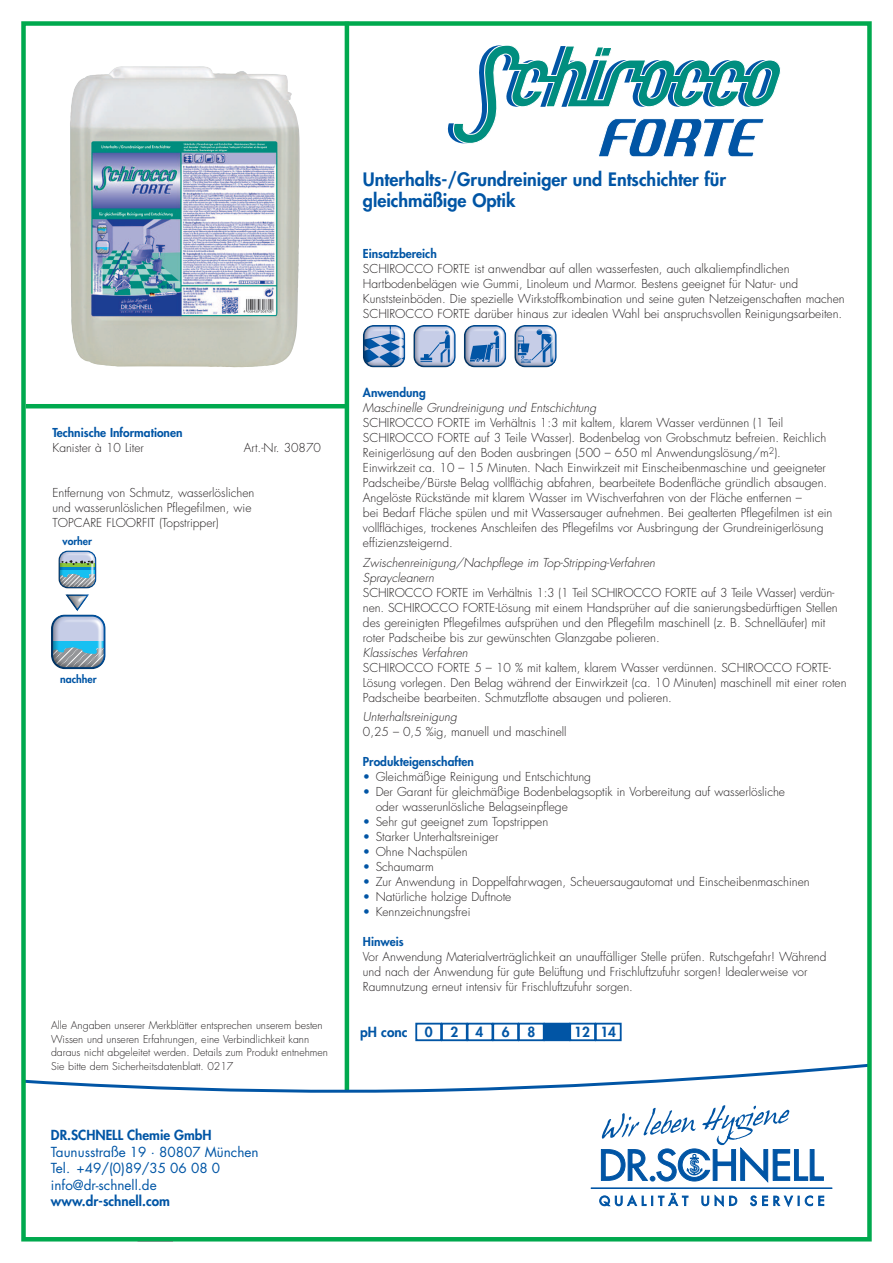
<style>
.page{position:relative;width:893px;height:1263px;background:#fff}
.page>*{position:absolute;margin:0;border:0;box-sizing:border-box;transform-origin:0 0}
.t1{font:800 18px/21px "Futura Std";color:#0155a5}
.t2{font:800 13.65px "Futura Std";color:#0155a5}
.t3{font:13.5px/16.5px "Futura Std";color:#0155a5}
.t4{font:800 13.5px "Futura Std";color:#0155a5}
.t5{font:300 12px/15px "Futura Std";color:#231f20}
.t6{font:italic 300 12px/15px "Futura Std";color:#231f20}
.t7{font:800 12px "Futura Std";color:#0155a5}
.t8{font:300 10.5px/13.5px "Futura Std";color:#231f20}
.t9{font:800 10.5px "Futura Std";color:#0155a5}
.s1{font-weight:800;font-style:normal;color:#0155a5}
.s2{font-weight:800;font-style:normal;color:#fff}
.s3{color:#0155a5}
</style>
<div class="page">
<svg style="left:447px;top:45px;width:334px;height:112px"></svg>
<svg style="left:58px;top:550px;width:39px;height:32px"></svg>
<svg style="left:61px;top:560px;width:32px;height:5px"></svg>
<svg style="left:51px;top:615px;width:55px;height:55px;background:#8eb1ca"></svg>
<hr style="left:345px;top:22px;width:4px;height:1095px;background:#00a94e">
<svg style="left:27px;top:1062px;width:839px;height:145px"></svg>
<div style="left:21px;top:21px;width:851px;height:1220px;border:5px solid #00a94e"></div>
<hr style="left:591px;top:1187px;width:241px;height:2px;background:#0155a5">
<svg style="left:599px;top:1193px;width:89px;height:13px"></svg>
<svg style="left:701px;top:1196px;width:8px;height:10px"></svg>
<svg style="left:715px;top:1195px;width:22px;height:11px"></svg>
<svg style="left:750px;top:1195px;width:49px;height:11px"></svg>
<svg style="left:805px;top:1195px;width:19px;height:11px"></svg>
<svg style="left:601px;top:1105px;width:223px;height:78px"></svg>
<img style="left:70px;top:66px;width:230px;height:301px">
<svg style="left:363px;top:325px;width:43px;height:42px;background:#7197c3"></svg>
<svg style="left:413px;top:325px;width:43px;height:42px;background:#9ab0d1"></svg>
<svg style="left:464px;top:325px;width:43px;height:42px;background:#85a3c9"></svg>
<svg style="left:514px;top:325px;width:43px;height:42px;background:#8aa6cb"></svg>
<hr style="left:26px;top:404px;width:321px;height:4px;background:#00a94e">
<svg style="left:59px;top:574px;width:38px;height:41px"></svg>
<div style="left:518px;top:1023px;width:27px;height:18px;border:2px solid #0155a5"></div>
<div style="left:544px;top:1024px;width:25px;height:16px;background:#0155a5"></div>
<div style="left:544px;top:1023px;width:26px;height:18px;border:2px solid #0155a5"></div>
<div style="left:441px;top:1023px;width:27px;height:18px;border:2px solid #0155a5"></div>
<div style="left:467px;top:1023px;width:26px;height:18px;border:2px solid #0155a5"></div>
<div style="left:569px;top:1023px;width:27px;height:18px;border:2px solid #0155a5"></div>
<div style="left:492px;top:1023px;width:27px;height:18px;border:2px solid #0155a5"></div>
<div style="left:595px;top:1023px;width:27px;height:18px;border:2px solid #0155a5"></div>
<div style="left:415px;top:1023px;width:27px;height:18px;border:2px solid #0155a5"></div>
<p class="t7" style="left:53px;top:426px;width:132px">Technische Informationen</p>
<p class="t5" style="left:53px;top:441px;width:93px">Kanister à 10 Liter</p>
<p class="t5" style="left:244px;top:441px;width:79px">Art.-Nr. 30870</p>
<p class="t5" style="left:53px;top:486px;width:203px">Entfernung von Schmutz, wasserlöslichen und wasserunlöslichen Pflegefilmen, wie<br>TOPCARE FLOORFIT (Topstripper)</p>
<p class="t9" style="left:63px;top:536px;width:31px">vorher</p>
<p class="t9" style="left:60px;top:674px;width:38px">nachher</p>
<p class="t8" style="left:51px;top:1019px;width:278px">Alle Angaben unserer Merkblätter entsprechen unserem besten Wissen und unseren Erfahrungen, eine Verbindlichkeit kann daraus nicht abgeleitet werden. Details zum Produkt entnehmen Sie bitte dem Sicherheitsdatenblatt. 0217</p>
<p class="t4" style="left:51px;top:1128px;width:162px">DR.SCHNELL Chemie GmbH</p>
<p class="t3" style="left:51px;top:1144px;width:209px">Taunusstraße 19 . 80807 München<br>Tel. +49/(0)89/35 06 08 0 info@dr-schnell.de</p>
<p class="t4" style="left:51px;top:1194px;width:120px">www.dr-schnell.com</p>
<h1 class="t1" style="left:363px;top:171px;width:365px">Unterhalts-/Grundreiniger und Entschichter für gleichmäßige Optik</h1>
<p class="t7" style="left:363px;top:248px;width:75px">Einsatzbereich</p>
<p class="t5" style="left:363px;top:262px;width:483px">SCHIROCCO FORTE ist anwendbar auf allen wasserfesten, auch alkaliempfindlichen Hartbodenbelägen wie Gummi, Linoleum und Marmor. Bestens geeignet für Natur- und Kunststeinböden. Die spezielle Wirkstoffkombination und seine guten Netzeigenschaften machen SCHIROCCO FORTE darüber hinaus zur idealen Wahl bei anspruchsvollen Reinigungsarbeiten.</p>
<p class="t6" style="left:363px;top:386px;width:235px"><span class="s1">Anwendung</span><span class="s2">:<br></span>Maschinelle Grundreinigung und Entschichtung</p>
<p class="t5" style="left:363px;top:416px;width:471px">SCHIROCCO FORTE im Verhältnis 1:3 mit kaltem, klarem Wasser verdünnen (1 Teil SCHIROCCO FORTE auf 3 Teile Wasser). Bodenbelag von Grobschmutz befreien. Reichlich Reinigerlösung auf den Boden ausbringen (500 – 650 ml Anwendungslösung/m<sup>2</sup>).<br>Einwirkzeit ca. 10 – 15 Minuten. Nach Einwirkzeit mit Einscheibenmaschine und geeigneter Padscheibe/Bürste Belag vollflächig abfahren, bearbeitete Bodenfläche gründlich absaugen.<br>Angelöste Rückstände mit klarem Wasser im Wischverfahren von der Fläche entfernen –<br>bei Bedarf Fläche spülen und mit Wassersauger aufnehmen. Bei gealterten Pflegefilmen ist ein vollflächiges, trockenes Anschleifen des Pflegefilms vor Ausbringung der Grundreinigerlösung effizienzsteigernd.</p>
<p class="t6" style="left:363px;top:556px;width:294px">Zwischenreinigung/Nachpflege im Top-Stripping-Verfahren<br>Spraycleanern</p>
<p class="t5" style="left:363px;top:586px;width:476px">SCHIROCCO FORTE im Verhältnis 1:3 (1 Teil SCHIROCCO FORTE auf 3 Teile Wasser) verdün&shy;nen. SCHIROCCO FORTE-Lösung mit einem Handsprüher auf die sanierungsbedürftigen Stellen des gereinigten Pflegefilmes aufsprühen und den Pflegefilm maschinell (z. B. Schnelläufer) mit roter Padscheibe bis zur gewünschten Glanzgabe polieren.</p>
<p class="t6" style="left:363px;top:646px;width:106px">Klassisches Verfahren</p>
<p class="t5" style="left:363px;top:661px;width:485px">SCHIROCCO FORTE 5 – 10 % mit kaltem, klarem Wasser verdünnen. SCHIROCCO FORTE-<br>Lösung vorlegen. Den Belag während der Einwirkzeit (ca. 10 Minuten) maschinell mit einer roten<br>Padscheibe bearbeiten. Schmutzflotte absaugen und polieren.</p>
<p class="t6" style="left:363px;top:710px;width:95px">Unterhaltsreinigung</p>
<p class="t5" style="left:363px;top:725px;width:205px">0,25 – 0,5 %ig, manuell und maschinell</p>
<p class="t7" style="left:363px;top:755px;width:113px">Produkteigenschaften</p>
<p class="t5" style="left:363px;top:770px;width:230px"><span class="s3">•</span> Gleichmäßige Reinigung und Entschichtung</p>
<p class="t5" style="left:376px;top:785px;width:411px;text-indent:-13px"><span class="s3">•</span> Der Garant für gleichmäßige Bodenbelagsoptik in Vorbereitung auf wasserlösliche oder wasserunlösliche Belagseinpflege</p>
<p class="t5" style="left:363px;top:815px;width:187px"><span class="s3">•</span> Sehr gut geeignet zum Topstrippen</p>
<p class="t5" style="left:363px;top:830px;width:137px"><span class="s3">•</span> Starker Unterhaltsreiniger</p>
<p class="t5" style="left:363px;top:845px;width:106px"><span class="s3">•</span> Ohne Nachspülen</p>
<p class="t5" style="left:363px;top:860px;width:72px"><span class="s3">•</span> Schaumarm</p>
<p class="t5" style="left:363px;top:875px;width:448px"><span class="s3">•</span> Zur Anwendung in Doppelfahrwagen, Scheuersaugautomat und Einscheibenmaschinen</p>
<p class="t5" style="left:363px;top:890px;width:150px"><span class="s3">•</span> Natürliche holzige Duftnote</p>
<p class="t5" style="left:363px;top:905px;width:109px"><span class="s3">•</span> Kennzeichnungsfrei</p>
<p class="t7" style="left:363px;top:935px;width:42px">Hinweis</p>
<p class="t5" style="left:363px;top:950px;width:465px">Vor Anwendung Materialverträglichkeit an unauffälliger Stelle prüfen. Rutschgefahr! Während und nach der Anwendung für gute Belüftung und Frischluftzufuhr sorgen! Idealerweise vor<br>Raumnutzung erneut intensiv für Frischluftzufuhr sorgen.</p>
<p class="t2" style="left:360px;top:1025px;width:49px">pH conc</p>
<p class="t2" style="left:425px;top:1025px;width:9px">0</p>
<p class="t2" style="left:450px;top:1025px;width:9px">2</p>
<p class="t2" style="left:475px;top:1025px;width:9px">4</p>
<p class="t2" style="left:502px;top:1025px;width:9px">6</p>
<p class="t2" style="left:527px;top:1025px;width:90px">8 10 12 14</p>
</div>
